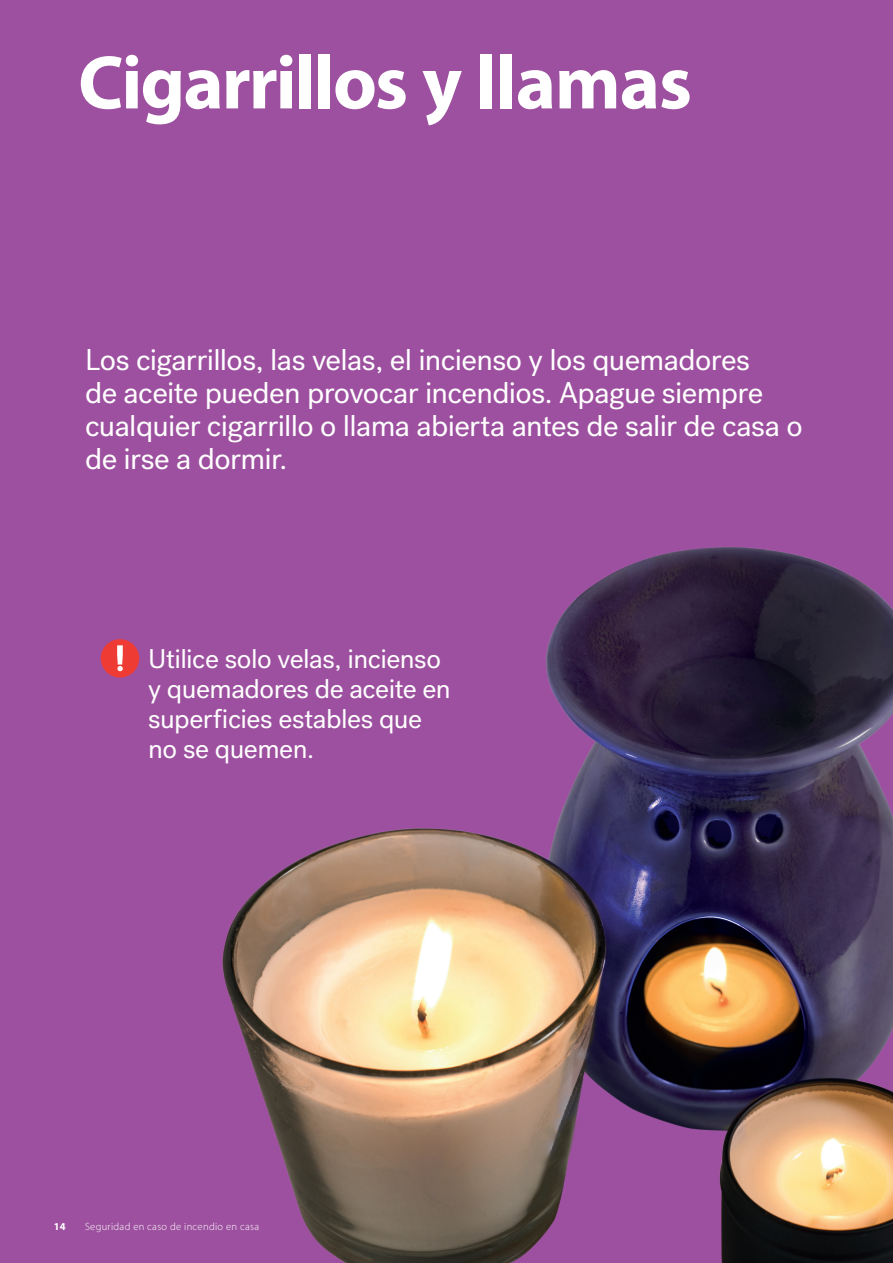
<style>
.page{position:relative;width:893px;height:1263px;background:#9d509f}
.page>*{position:absolute;margin:0;border:0;box-sizing:border-box;transform-origin:0 0}
.t1{font:700 76.5px "Myriad Pro";letter-spacing:-.025em;color:#fff}
.t2{font:30px/33px "Post Grotesk";letter-spacing:-.02em;color:#fff}
.t3{font:27px/30px "Post Grotesk";letter-spacing:-.02em;color:#fff}
.t4{font:300 10.5px "Myriad Pro";letter-spacing:.03em;color:#fff}
.t5{font:700 10.5px "Myriad Pro";color:#fff}
</style>
<div class="page">
<img style="left:222px;top:547px;width:671px;height:716px">
<svg style="left:101px;top:639px;width:38px;height:38px"></svg>
<p class="t1" style="left:78px;top:33px;width:615px">Cigarrillos y llamas</p>
<p class="t2" style="left:85px;top:343px;width:719px">Los cigarrillos, las velas, el incienso y los quemadores<br>de aceite pueden provocar incendios. Apague siempre cualquier cigarrillo o llama abierta antes de salir de casa o de irse a dormir.</p>
<p class="t3" style="left:148px;top:644px;width:304px">Utilice solo velas, incienso y quemadores de aceite en superficies estables que no se quemen.</p>
<p class="t5" style="left:54px;top:1219px;width:13px">14</p>
<p class="t4" style="left:85px;top:1220px;width:176px">Seguridad en caso de incendio en casa</p>
</div>
